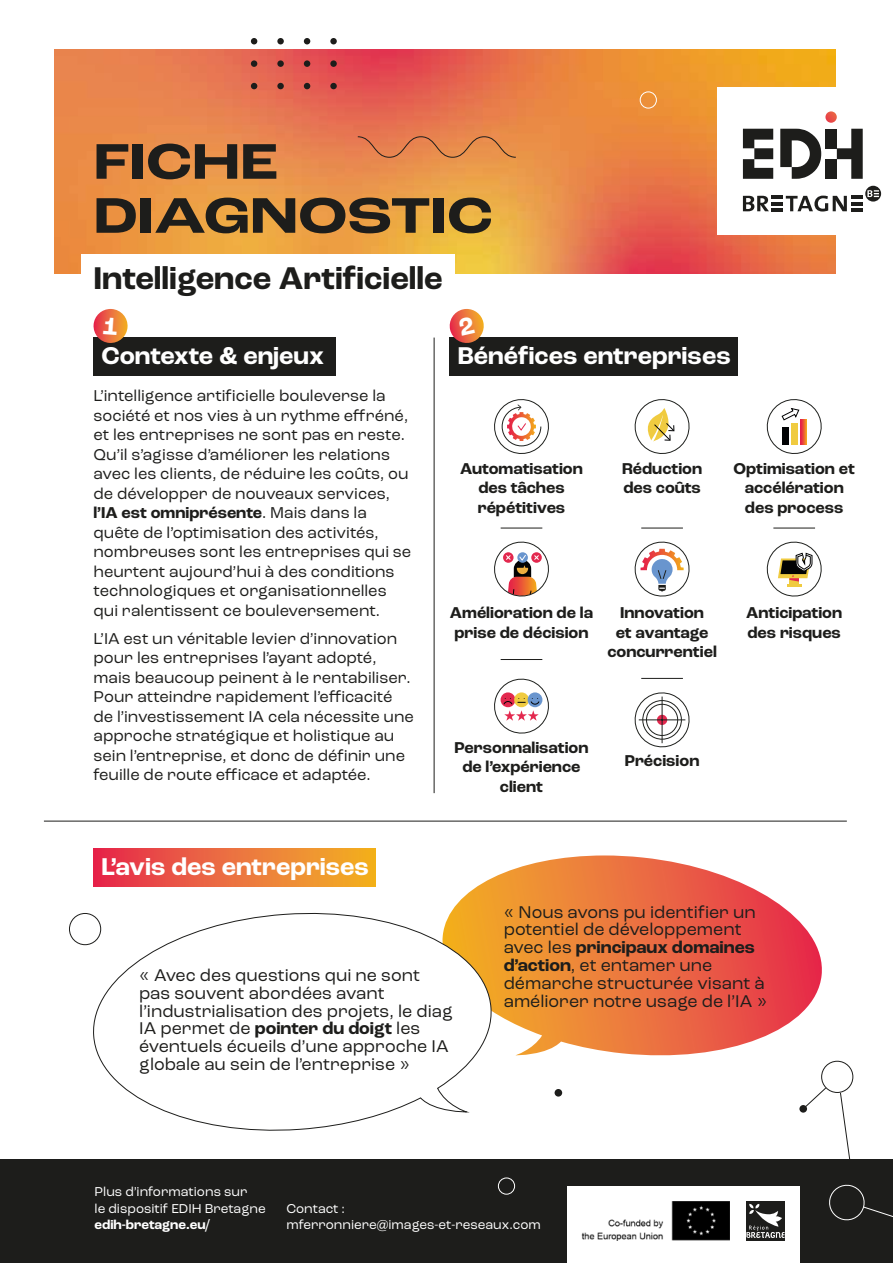
<style>
.page{position:relative;width:893px;height:1263px;background:#fff}
.page>*{position:absolute;margin:0;border:0;box-sizing:border-box;transform-origin:0 0}
.t1{font:700 expanded 52.5px/54px "Roc Grotesk";color:#1d1d1b}
.t2{font:700 33px "Roc Grotesk";color:#1d1d1b}
.t3{font:700 25.5px "Roc Grotesk";color:#fff}
.t4{font:17.85px/17.9px "Roc Grotesk";color:#1d1d1b}
.t5{font:16.5px/19.5px "Roc Grotesk";color:#1d1d1b}
.t6{font:700 16.5px/19.5px "Roc Grotesk";color:#1d1d1b;text-align:center}
.t7{font:13.5px/16.5px "Roc Grotesk";color:#fff}
.t8{font:700 13.5px "Roc Grotesk";color:#fff}
.s1{font-weight:700}
</style>
<div class="page">
<hr style="left:44px;top:821px;width:803px;height:1px;background:#1d1d1b">
<svg style="left:454px;top:855px;width:368px;height:201px"></svg>
<img style="left:54px;top:50px;width:782px;height:223px">
<svg style="left:357px;top:136px;width:160px;height:22px;background:#dd824a"></svg>
<div style="left:640px;top:92px;width:17px;height:16px;border:1px solid #fff;border-radius:50%"></div>
<div style="left:718px;top:88px;width:175px;height:147px;background:#fff"></div>
<svg style="left:825px;top:111px;width:12px;height:12px"></svg>
<svg style="left:780px;top:129px;width:41px;height:50px"></svg>
<svg style="left:743px;top:129px;width:30px;height:50px"></svg>
<div style="left:825px;top:129px;width:12px;height:19px;background:#1d1d1b"></div>
<svg style="left:837px;top:129px;width:26px;height:50px"></svg>
<div style="left:825px;top:159px;width:12px;height:20px;background:#1d1d1b"></div>
<svg style="left:743px;top:186px;width:138px;height:26px"></svg>
<div style="left:94px;top:338px;width:242px;height:38px;background:#1d1d1b"></div>
<div style="left:450px;top:338px;width:288px;height:38px;background:#1d1d1b"></div>
<svg style="left:251px;top:38px;width:6px;height:6px"></svg>
<div style="left:277px;top:38px;width:7px;height:6px;background:#1d1d1b;border-radius:50%"></div>
<svg style="left:304px;top:38px;width:6px;height:6px"></svg>
<div style="left:330px;top:38px;width:7px;height:6px;background:#1d1d1b;border-radius:50%"></div>
<div style="left:251px;top:60px;width:6px;height:7px;background:#1d1d1b;border-radius:50%"></div>
<div style="left:277px;top:60px;width:7px;height:7px;background:#1d1d1b;border-radius:50%"></div>
<div style="left:304px;top:60px;width:6px;height:7px;background:#1d1d1b;border-radius:50%"></div>
<div style="left:330px;top:60px;width:7px;height:7px;background:#1d1d1b;border-radius:50%"></div>
<svg style="left:251px;top:83px;width:6px;height:6px"></svg>
<div style="left:277px;top:83px;width:7px;height:6px;background:#1d1d1b;border-radius:50%"></div>
<svg style="left:304px;top:83px;width:6px;height:6px"></svg>
<div style="left:330px;top:83px;width:7px;height:6px;background:#1d1d1b;border-radius:50%"></div>
<hr style="left:434px;top:338px;width:1px;height:455px;background:#1d1d1b">
<div style="left:81px;top:254px;width:374px;height:50px;background:#fff"></div>
<div style="left:0;top:1160px;width:893px;height:103px;background:#1d1d1b"></div>
<div style="left:567px;top:1186px;width:232px;height:77px;background:#fff"></div>
<div style="left:746px;top:1201px;width:39px;height:39px;background:#1d1d1b"></div>
<svg style="left:746px;top:1203px;width:39px;height:35px"></svg>
<img style="left:581px;top:1201px;width:149px;height:39px">
<div style="left:498px;top:1177px;width:17px;height:17px;border:1px solid #fff;border-radius:50%"></div>
<div style="left:69px;top:913px;width:32px;height:32px;border:1px solid #1d1d1b;border-radius:50%"></div>
<div style="left:821px;top:1061px;width:32px;height:32px;border:1px solid #1d1d1b;border-radius:50%"></div>
<div style="left:555px;top:1089px;width:7px;height:7px;background:#1d1d1b;border-radius:50%"></div>
<svg style="left:799px;top:1105px;width:8px;height:8px"></svg>
<svg style="left:802px;top:1087px;width:91px;height:134px"></svg>
<hr style="left:501px;top:528px;width:41px;height:1px;background:#1d1d1b">
<hr style="left:641px;top:528px;width:42px;height:1px;background:#1d1d1b">
<hr style="left:773px;top:528px;width:42px;height:1px;background:#1d1d1b">
<hr style="left:641px;top:678px;width:42px;height:1px;background:#1d1d1b">
<hr style="left:501px;top:659px;width:41px;height:1px;background:#1d1d1b">
<svg style="left:494px;top:399px;width:55px;height:55px"></svg>
<svg style="left:634px;top:399px;width:56px;height:55px"></svg>
<svg style="left:634px;top:541px;width:56px;height:56px"></svg>
<svg style="left:634px;top:692px;width:56px;height:56px"></svg>
<hr style="left:662px;top:696px;width:1px;height:47px;background:#1e201d">
<hr style="left:639px;top:719px;width:46px;height:1px;background:#1e201d">
<svg style="left:766px;top:399px;width:56px;height:55px"></svg>
<div style="left:94px;top:848px;width:282px;height:39px;background:linear-gradient(to right,#e52a51,#f2b626)"></div>
<svg style="left:90px;top:907px;width:403px;height:224px"></svg>
<svg style="left:766px;top:541px;width:56px;height:56px"></svg>
<svg style="left:494px;top:678px;width:55px;height:56px"></svg>
<svg style="left:494px;top:541px;width:55px;height:56px"></svg>
<svg style="left:93px;top:309px;width:35px;height:35px"></svg>
<svg style="left:449px;top:309px;width:36px;height:36px"></svg>
<h1 class="t1" style="left:94px;top:136px;width:401px">FICHE<br>DIAGNOSTIC</h1>
<h2 class="t2" style="left:94px;top:257px;width:351px">Intelligence Artificielle</h2>
<h3 class="t3" style="left:102px;top:340px;width:224px">Contexte &amp; enjeux</h3>
<h3 class="t3" style="left:458px;top:340px;width:274px">Bénéfices entreprises</h3>
<p class="t5" style="left:94px;top:386px;width:319px">L’intelligence artificielle bouleverse la société et nos vies à un rythme effréné, et les entreprises ne sont pas en reste.<br>Qu’il s’agisse d’améliorer les relations avec les clients, de réduire les coûts, ou de développer de nouveaux services, <span class="s1">l’IA est omniprésente</span>. Mais dans la quête de l’optimisation des activités, nombreuses sont les entreprises qui se heurtent aujourd’hui à des conditions technologiques et organisationnelles qui ralentissent ce bouleversement.</p>
<p class="t5" style="left:94px;top:629px;width:322px">L’IA est un véritable levier d’innovation pour les entreprises l’ayant adopté, mais beaucoup peinent à le rentabiliser.<br>Pour atteindre rapidement l’efficacité de l’investissement IA cela nécessite une approche stratégique et holistique au sein l’entreprise, et donc de définir une feuille de route efficace et adaptée.</p>
<h3 class="t3" style="left:102px;top:851px;width:269px">L’avis des entreprises</h3>
<p class="t6" style="left:460px;top:459px;width:124px">Automatisation des tâches répétitives</p>
<p class="t6" style="left:622px;top:459px;width:82px;text-align:left">Réduction des coûts</p>
<p class="t6" style="left:733px;top:459px;width:123px">Optimisation et accélération des process</p>
<p class="t6" style="left:450px;top:603px;width:145px;text-align:left">Amélioration de la prise de décision</p>
<p class="t6" style="left:607px;top:603px;width:111px">Innovation<br>et avantage concurrentiel</p>
<p class="t6" style="left:746px;top:603px;width:97px;text-align:left">Anticipation des risques</p>
<p class="t6" style="left:454px;top:738px;width:136px">Personnalisation de l’expérience client</p>
<p class="t6" style="left:625px;top:751px;width:76px">Précision</p>
<p class="t4" style="left:139px;top:966px;width:315px">« Avec des questions qui ne sont pas souvent abordées avant l’industrialisation des projets, le diag IA permet de <span class="s1">pointer du doigt</span> les éventuels écueils d’une approche IA globale au sein de l’entreprise »</p>
<p class="t4" style="left:504px;top:903px;width:265px">« Nous avons pu identifier un potentiel de développement avec les <span class="s1">principaux domaines d’action</span>, et entamer une démarche structurée visant à améliorer notre usage de l’IA »</p>
<p class="t7" style="left:95px;top:1184px;width:173px">Plus d’informations sur<br>le dispositif EDIH Bretagne</p>
<p class="t8" style="left:95px;top:1216px;width:117px">edih-bretagne.eu/</p>
<p class="t7" style="left:286px;top:1200px;width:256px">Contact : mferronniere@images-et-reseaux.com</p>
</div>
